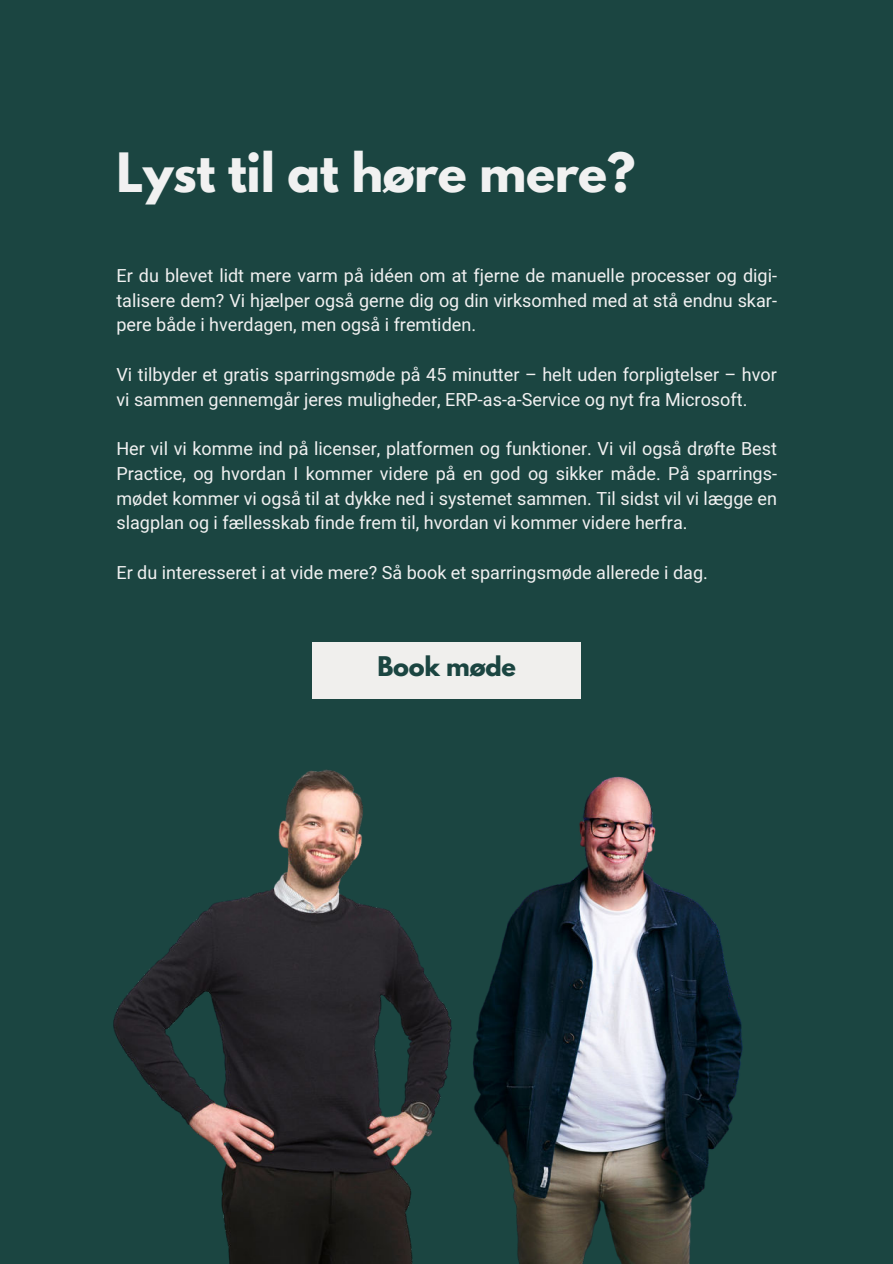
<style>
.page{position:relative;width:893px;height:1264px;background:#fff}
.page>*{position:absolute;margin:0;border:0;box-sizing:border-box;transform-origin:0 0}
.t1{font:700 48px "League Spartan";letter-spacing:-.005em;color:#f1f1f1}
.t2{font:700 24px "League Spartan";letter-spacing:-.01em;color:#1b4541}
.t3{font:18px/24.8px "Heebo";color:#f1f1f1;text-align:justify}
</style>
<div class="page">
<div style="left:0;top:0;width:892px;height:1263px;background:#1b4541"></div>
<div style="left:313px;top:642px;width:267px;height:56px;background:#f0efed"></div>
<img style="left:570px;top:776px;width:173px;height:487px">
<img style="left:113px;top:674px;width:457px;height:589px">
<h1 class="t1" style="left:116px;top:135px;width:520px">Lyst til at høre mere?</h1>
<p class="t3" style="left:116px;top:263px;width:662px">Er du blevet lidt mere varm på idéen om at fjerne de manuelle processer og digi&shy;talisere dem? Vi hjælper også gerne dig og din virksomhed med at stå endnu skar&shy;pere både i hverdagen, men også i fremtiden.</p>
<p class="t3" style="left:116px;top:362px;width:662px">Vi tilbyder et gratis sparringsmøde på 45 minutter – helt uden forpligtelser – hvor vi sammen gennemgår jeres muligheder, ERP-as-a-Service og nyt fra Microsoft.</p>
<p class="t3" style="left:116px;top:436px;width:662px">Her vil vi komme ind på licenser, platformen og funktioner. Vi vil også drøfte Best Practice, og hvordan I kommer videre på en god og sikker måde. På sparrings&shy;mødet kommer vi også til at dykke ned i systemet sammen. Til sidst vil vi lægge en slagplan og i fællesskab finde frem til, hvordan vi kommer videre herfra.</p>
<p class="t3" style="left:116px;top:560px;width:593px">Er du interesseret i at vide mere? Så book et sparringsmøde allerede i dag.</p>
<h2 class="t2" style="left:377px;top:647px;width:140px">Book møde</h2>
</div>
